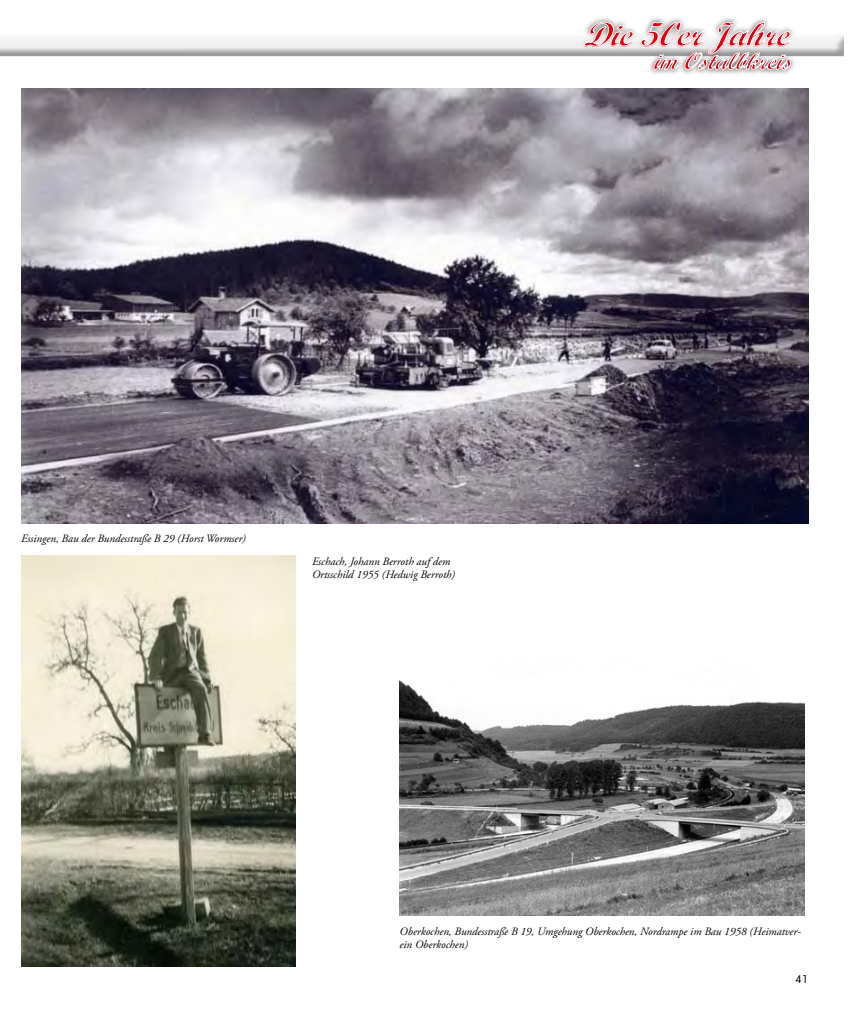
<style>
.page{position:relative;width:851px;height:1010px;background:#fff}
.page>*{position:absolute;margin:0;border:0;box-sizing:border-box;transform-origin:0 0}
.t1{font:italic 33.62px "Script MT Bold";color:#e3000f}
.t2{font:italic 23.5px "Script MT Bold";color:#e3000f;scale:1.04 1}
.t3{font:italic 11.25px/13.8px "Adobe Garamond Pro";color:#000}
.t4{font:11.25px "Futura BT";color:#000}
</style>
<div class="page">
<img style="left:591px;top:18px;width:200px;height:56px">
<svg style="left:0;top:22px;width:843px;height:48px"></svg>
<img style="left:399px;top:680px;width:405px;height:235px">
<img style="left:21px;top:89px;width:787px;height:434px">
<img style="left:21px;top:556px;width:274px;height:410px">
<h1 class="t1" style="left:583px;top:14px;width:217px">Die50erJahre</h1>
<h2 class="t2" style="left:653px;top:47px;width:142px">im Ostalbkreis</h2>
<p class="t3" style="left:21px;top:532px;width:226px">Essingen, Bau der Bundesstraße B 29 (Horst Wormser)</p>
<p class="t3" style="left:312px;top:554px;width:145px">Eschach, Johann Berroth auf dem<br>Ortsschild 1955 (Hedwig Berroth)</p>
<p class="t3" style="left:399px;top:924px;width:403px">Oberkochen, Bundesstraße B 19, Umgehung Oberkochen, Nordrampe im Bau 1958 (Heimatver&shy;ein Oberkochen)</p>
<p class="t4" style="left:795px;top:972px;width:15px">41</p>
</div>
